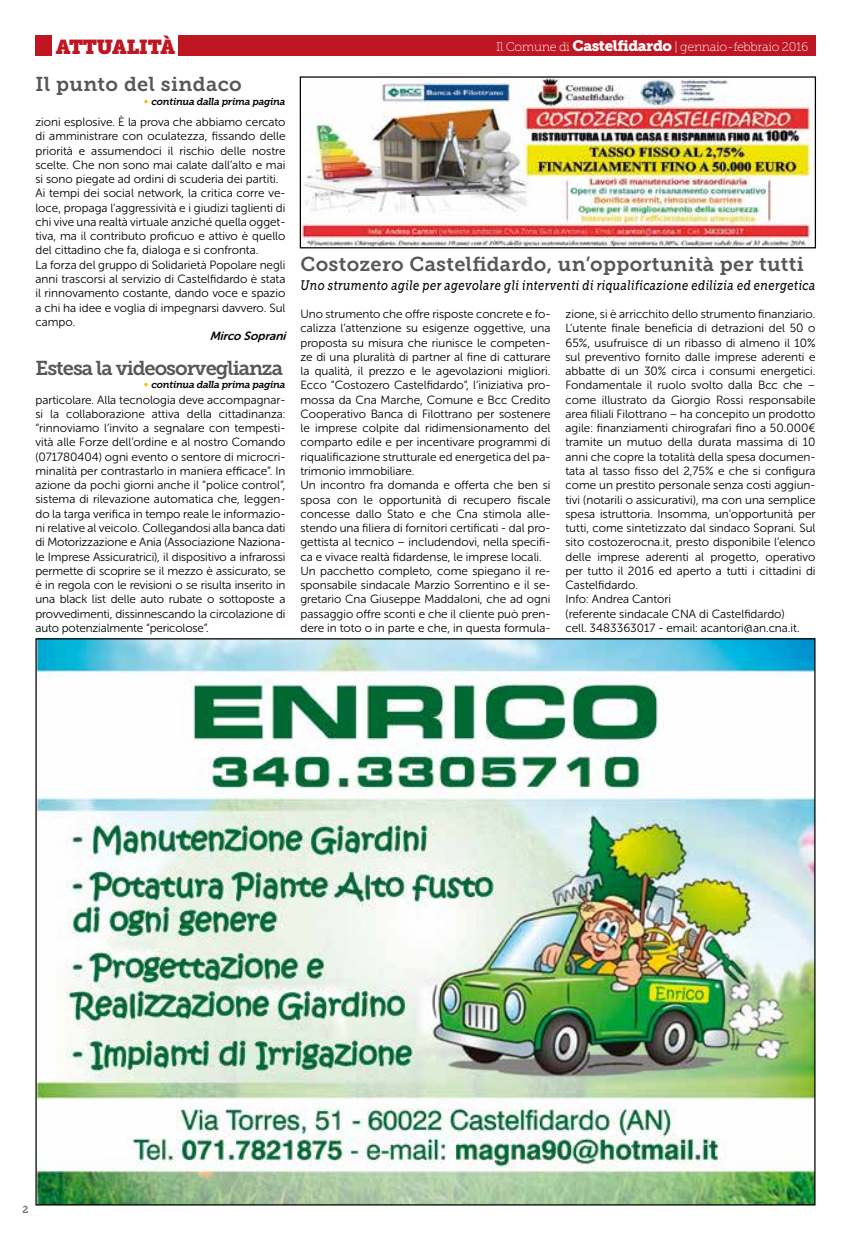
<style>
.page{position:relative;width:851px;height:1241px;background:#fff}
.page>*{position:absolute;margin:0;border:0;box-sizing:border-box;transform-origin:0 0}
.t1{font:20px "Museo Slab 700";letter-spacing:.015em;color:#575756}
.t2{font:20px "Museo Slab 700";letter-spacing:-.05em;color:#575756}
.t3{font:20px "Museo Slab";letter-spacing:-.025em;color:#be1622}
.t4{font:italic 13.75px "Museo Slab 500";letter-spacing:.04em;color:#000;scale:.81 1}
.t5{font:12.5px "Museo Slab 100";letter-spacing:-.025em;color:#fff}
.t6{font:11.88px/14.2px "Museo Sans Rounded 300";color:#000}
.t7{font:italic 11.88px "Museo Sans Rounded 700";color:#000}
.t8{font:italic 10px "Museo Slab 700";letter-spacing:-.025em;color:#000}
.t9{font:10px "Museo Slab 700";color:#706f6f}
.s1{font-family:"Museo Sans Rounded 300";font-style:normal;font-size:11.88px;color:#fbba00}
.s2{font-family:"Museo Slab 900";font-size:15px}
</style>
<div class="page">
<div style="left:35px;top:35px;width:780px;height:21px;background:#be1622"></div>
<div style="left:53px;top:30px;width:125px;height:34px;background:#fff"></div>
<img style="left:37px;top:640px;width:776px;height:563px">
<div style="left:141px;top:378px;width:11px;height:12px;border:8px solid #fff;border-radius:50%"></div>
<div style="left:141px;top:96px;width:11px;height:11px;border:8px solid #fff;border-radius:50%"></div>
<img style="left:302px;top:78px;width:511px;height:168px">
<div style="left:300px;top:76px;width:515px;height:172px;border:1px solid #000"></div>
<h1 class="t3" style="left:56px;top:36px;width:121px">ATTUALITÀ</h1>
<h1 class="t1" style="left:36px;top:73px;width:208px">Il punto del sindaco</h1>
<p class="t8" style="left:144px;top:96px;width:143px"><span class="s1">•</span> continua dalla prima pagina</p>
<p class="t6" style="left:35px;top:115px;width:251px">zioni esplosive. È la prova che abbiamo cercato di amministrare con oculatezza, fissando delle priorità e assumendoci il rischio delle nostre scelte. Che non sono mai calate dall’alto e mai si sono piegate ad ordini di scuderia dei partiti.<br>Ai tempi dei social network, la critica corre ve&shy;loce, propaga l’aggressività e i giudizi taglienti di chi vive una realtà virtuale anziché quella ogget&shy;tiva, ma il contributo proficuo e attivo è quello del cittadino che fa, dialoga e si confronta.<br>La forza del gruppo di Solidarietà Popolare negli anni trascorsi al servizio di Castelfidardo è stata il rinnovamento costante, dando voce e spazio a chi ha idee e voglia di impegnarsi davvero. Sul campo.</p>
<p class="t7" style="left:210px;top:329px;width:81px">Mirco Soprani</p>
<p class="t8" style="left:144px;top:378px;width:143px"><span class="s1">•</span> continua dalla prima pagina</p>
<h1 class="t2" style="left:36px;top:356px;width:249px">Estesa la videosorveglianza</h1>
<p class="t6" style="left:35px;top:392px;width:251px;text-align:justify">particolare. Alla tecnologia deve accompagnar&shy;si la collaborazione attiva della cittadinanza: “rinnoviamo l’invito a segnalare con tempesti&shy;vità alle Forze dell’ordine e al nostro Comando (071780404) ogni evento o sentore di microcri&shy;minalità per contrastarlo in maniera efficace”. In azione da pochi giorni anche il “police control”, sistema di rilevazione automatica che, leggen&shy;do la targa verifica in tempo reale le informazio&shy;ni relative al veicolo. Collegandosi alla banca dati di Motorizzazione e Ania (Associazione Naziona&shy;le Imprese Assicuratrici), il dispositivo a infrarossi permette di scoprire se il mezzo è assicurato, se è in regola con le revisioni o se risulta inserito in una black list delle auto rubate o sottoposte a provvedimenti, dissinnescando la circolazione di auto potenzialmente “pericolose”.</p>
<p class="t5" style="left:496px;top:40px;width:314px">Il Comune di <span class="s2">Castelfidardo</span> | gennaio-febbraio 2016</p>
<h1 class="t1" style="left:300px;top:252px;width:504px">Costozero Castelfidardo, un’opportunità per tutti</h1>
<p class="t4" style="left:300px;top:277px;width:637px">Uno strumento agile per agevolare gli interventi di riqualificazione edilizia ed energetica</p>
<p class="t6" style="left:300px;top:307px;width:251px">Uno strumento che offre risposte concrete e fo&shy;calizza l’attenzione su esigenze oggettive, una proposta su misura che riunisce le competen&shy;ze di una pluralità di partner al fine di catturare la qualità, il prezzo e le agevolazioni migliori.<br>Ecco “Costozero Castelfidardo”, l’iniziativa pro&shy;mossa da Cna Marche, Comune e Bcc Credito Cooperativo Banca di Filottrano per sostenere le imprese colpite dal ridimensionamento del comparto edile e per incentivare programmi di riqualificazione strutturale ed energetica del pa&shy;trimonio immobiliare.<br>Un incontro fra domanda e offerta che ben si sposa con le opportunità di recupero fiscale concesse dallo Stato e che Cna stimola alle&shy;stendo una filiera di fornitori certificati - dal pro&shy;gettista al tecnico – includendovi, nella specifi&shy;ca e vivace realtà fidardense, le imprese locali.<br>Un pacchetto completo, come spiegano il re&shy;sponsabile sindacale Marzio Sorrentino e il se&shy;gretario Cna Giuseppe Maddaloni, che ad ogni passaggio offre sconti e che il cliente può pren&shy;dere in toto o in parte e che, in questa formula-</p>
<p class="t6" style="left:565px;top:307px;width:251px">zione, si è arricchito dello strumento finanziario.<br>L’utente finale beneficia di detrazioni del 50 o 65%, usufruisce di un ribasso di almeno il 10% sul preventivo fornito dalle imprese aderenti e abbatte di un 30% circa i consumi energetici.<br>Fondamentale il ruolo svolto dalla Bcc che – come illustrato da Giorgio Rossi responsabile area filiali Filottrano – ha concepito un prodotto agile: finanziamenti chirografari fino a 50.000€ tramite un mutuo della durata massima di 10 anni che copre la totalità della spesa documen&shy;tata al tasso fisso del 2,75% e che si configura come un prestito personale senza costi aggiun&shy;tivi (notarili o assicurativi), ma con una semplice spesa istruttoria. Insomma, un’opportunità per tutti, come sintetizzato dal sindaco Soprani. Sul sito costozerocna.it, presto disponibile l’elenco delle imprese aderenti al progetto, operativo per tutto il 2016 ed aperto a tutti i cittadini di Castelfidardo.<br>Info: Andrea Cantori<br>(referente sindacale CNA di Castelfidardo)<br>cell. 3483363017 - email: acantori@an.cna.it.</p>
<p class="t9" style="left:22px;top:1203px;width:7px">2</p>
</div>
